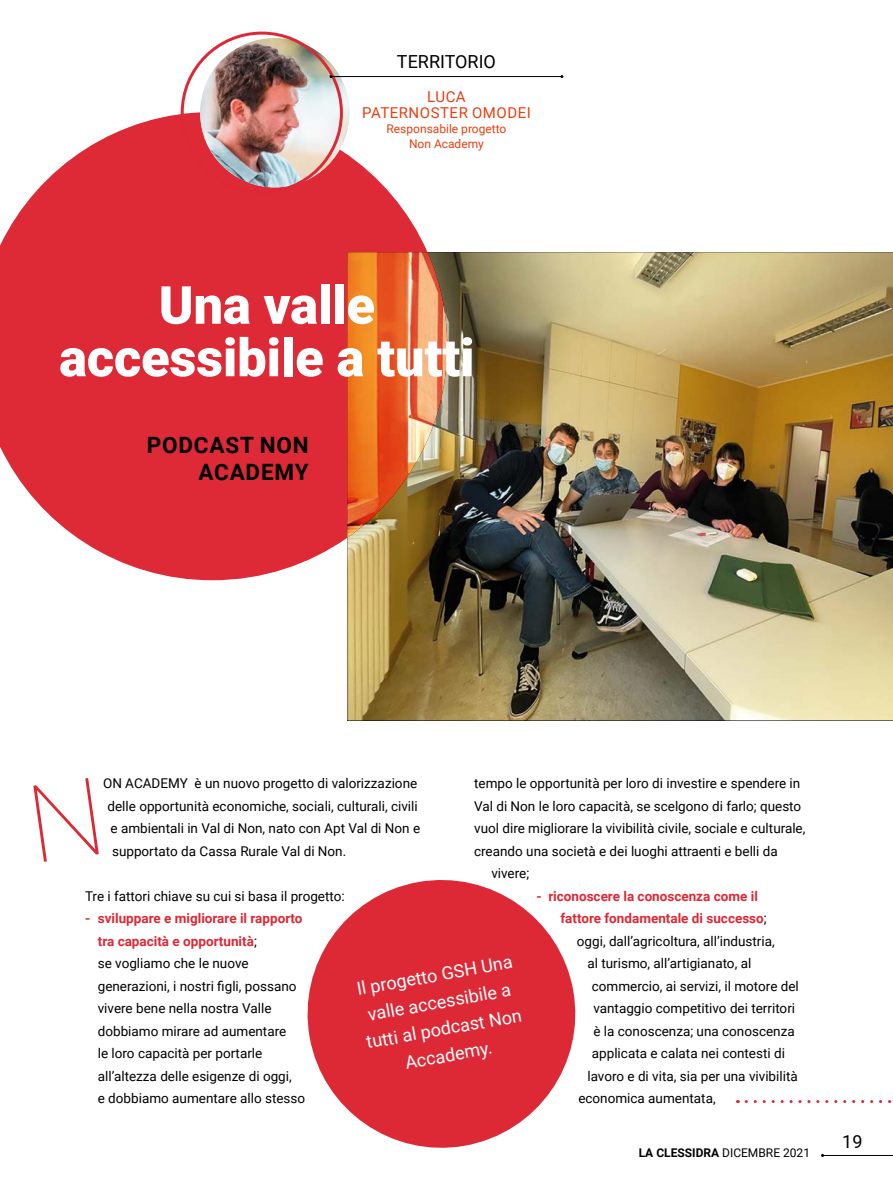
<style>
.page{position:relative;width:893px;height:1191px;background:#fff}
.page>*{position:absolute;margin:0;border:0;box-sizing:border-box;transform-origin:0 0}
.t1{font:900 52.5px/52.5px "Roboto";letter-spacing:-.005em;color:#fff;text-align:center}
.t2{font:700 22.5px/27px "Roboto";letter-spacing:.035em;color:#000;text-align:right}
.t3{font:18px/27px "Roboto";color:#fff;text-align:center}
.t4{font:18px "Roboto";color:#000}
.t5{font:15px/16.2px "Roboto";letter-spacing:.035em;color:#e74011;text-align:center}
.t6{font:13.5px/22.5px "Roboto";color:#000}
.t7{font:700 13.5px "Roboto";color:#dd2936}
.t8{font:12px/15px "Roboto";color:#e74011;text-align:center}
.t9{font:12px "Roboto";color:#000}
.s1{font-weight:700;color:#dd2936}
.s2{font-weight:400;color:#000}
.s3{font-weight:700}
</style>
<div class="page">
<img style="left:347px;top:252px;width:546px;height:468px">
<svg style="left:0;top:112px;width:428px;height:468px;background:#e04b53"></svg>
<img style="left:347px;top:252px;width:100px;height:286px">
<img style="left:200px;top:38px;width:149px;height:149px;border-radius:75px">
<div style="left:181px;top:32px;width:162px;height:162px;border:3px solid #dd2936;border-radius:50%"></div>
<svg style="left:746px;top:1100px;width:145px;height:3px"></svg>
<svg style="left:307px;top:880px;width:269px;height:268px;fill:#dd2936"></svg>
<hr style="left:331px;top:76px;width:231px;height:1px;background:#000">
<hr style="left:822px;top:1155px;width:71px;height:1px;background:#000">
<h3 class="t4" style="left:397px;top:49px;width:101px">TERRITORIO</h3>
<p class="t5" style="left:362px;top:88px;width:170px">LUCA<br>PATERNOSTER OMODEI</p>
<p class="t8" style="left:387px;top:121px;width:121px">Responsabile progetto<br>Non Academy</p>
<h1 class="t1" style="left:59px;top:277px;width:417px">Una valle accessibile a tutti</h1>
<h2 class="t2" style="left:147px;top:430px;width:163px">PODCAST NON<br>ACADEMY</h2>
<p class="t6" style="left:103px;top:771px;width:316px">ON ACADEMY è un nuovo progetto di valorizzazione</p>
<p class="t6" style="left:108px;top:794px;width:312px">delle opportunità economiche, sociali, culturali, civili</p>
<p class="t6" style="left:111px;top:816px;width:311px">e ambientali in Val di Non, nato con Apt Val di Non e</p>
<p class="t6" style="left:112px;top:839px;width:236px">supportato da Cassa Rurale Val di Non.</p>
<p class="t6" style="left:85px;top:884px;width:261px">Tre i fattori chiave su cui si basa il progetto:</p>
<p class="t6" style="left:98px;top:906px;width:209px;text-indent:-13px"><span class="s1">- sviluppare e migliorare il rapporto tra capacità e opportunità</span>;<br>se vogliamo che le nuove generazioni, i nostri figli, possano vivere bene nella nostra Valle dobbiamo mirare ad aumentare<br>le loro capacità per portarle all’altezza delle esigenze di oggi,<br>e dobbiamo aumentare allo stesso</p>
<p class="t6" style="left:474px;top:771px;width:328px">tempo le opportunità per loro di investire e spendere in</p>
<p class="t6" style="left:474px;top:794px;width:329px">Val di Non le loro capacità, se scelgono di farlo; questo</p>
<p class="t6" style="left:474px;top:816px;width:333px">vuol dire migliorare la vivibilità civile, sociale e culturale,</p>
<p class="t6" style="left:474px;top:839px;width:305px">creando una società e dei luoghi attraenti e belli da</p>
<p class="t6" style="left:491px;top:861px;width:39px">vivere;</p>
<p class="t7" style="left:536px;top:886px;width:223px">- riconoscere la conoscenza come il</p>
<p class="t7" style="left:560px;top:909px;width:208px">fattore fondamentale di successo<span class="s2">;</span></p>
<p class="t6" style="left:577px;top:929px;width:199px">oggi, dall’agricoltura, all’industria,</p>
<p class="t6" style="left:587px;top:951px;width:165px">al turismo, all’artigianato, al</p>
<p class="t6" style="left:592px;top:974px;width:208px">commercio, ai servizi, il motore del</p>
<p class="t6" style="left:593px;top:996px;width:203px">vantaggio competitivo dei territori</p>
<p class="t6" style="left:593px;top:1019px;width:203px">è la conoscenza; una conoscenza</p>
<p class="t6" style="left:592px;top:1041px;width:195px">applicata e calata nei contesti di</p>
<p class="t6" style="left:587px;top:1064px;width:212px">lavoro e di vita, sia per una vivibilità</p>
<p class="t6" style="left:578px;top:1086px;width:139px">economica aumentata,</p>
<h3 class="t3" style="left:355px;top:975px;width:159px;rotate:-10deg">Il progetto GSH Una valle accessibile a tutti al podcast Non<br>Accademy.</h3>
<p class="t9" style="left:639px;top:1144px;width:173px"><span class="s3">LA CLESSIDRA</span> DICEMBRE 2021</p>
<h3 class="t4" style="left:842px;top:1128px;width:22px">19</h3>
</div>
